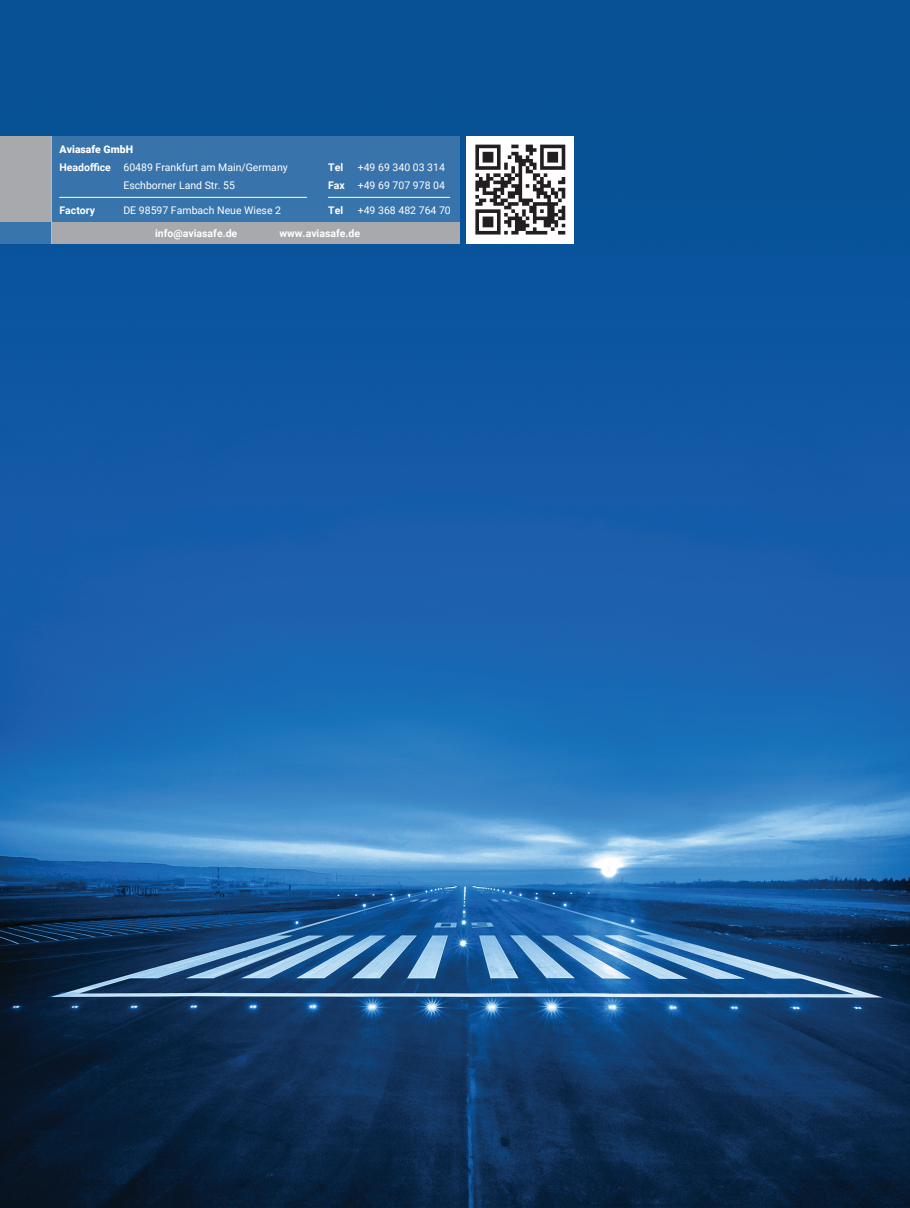
<style>
.page{position:relative;width:910px;height:1208px;background:#fff}
.page>*{position:absolute;margin:0;border:0;box-sizing:border-box;transform-origin:0 0}
.t1{font:10.5px/18px "Roboto";color:#fff}
.t2{font:700 10.5px/18px "Roboto";color:#fff}
.t3{font:900 10.5px "Roboto";color:#fff}
</style>
<div class="page">
<img style="left:0;top:0;width:910px;height:1208px">
<div style="left:0;top:136px;width:51px;height:86px;background:#a8a9ad"></div>
<div style="left:51px;top:136px;width:408px;height:86px;background:#3874ab"></div>
<div style="left:51px;top:222px;width:408px;height:21px;background:#a8a9ad"></div>
<div style="left:0;top:222px;width:51px;height:21px;background:#3875ad"></div>
<div style="left:467px;top:136px;width:107px;height:107px;background:#fff"></div>
<svg style="left:475px;top:145px;width:90px;height:89px"></svg>
<hr style="left:60px;top:197px;width:247px;height:1px;background:#fff">
<hr style="left:328px;top:197px;width:122px;height:1px;background:#fff">
<p class="t3" style="left:60px;top:143px;width:75px">Aviasafe GmbH</p>
<p class="t2" style="left:60px;top:158px;width:53px">Headoffice</p>
<p class="t2" style="left:328px;top:158px;width:18px">Tel<br>Fax</p>
<p class="t1" style="left:358px;top:158px;width:89px">+49 69 340 03 314 +49 69 707 978 04</p>
<p class="t2" style="left:60px;top:201px;width:37px">Factory</p>
<p class="t1" style="left:123px;top:201px;width:159px">DE 98597 Fambach Neue Wiese 2</p>
<p class="t2" style="left:328px;top:201px;width:16px">Tel</p>
<p class="t1" style="left:358px;top:201px;width:95px">+49 368 482 764 70</p>
<p class="t2" style="left:155px;top:224px;width:84px">info@aviasafe.de</p>
<p class="t2" style="left:279px;top:224px;width:82px">www.aviasafe.de</p>
<p class="t1" style="left:123px;top:158px;width:166px">60489 Frankfurt am Main/Germany<br>Eschborner Land Str. 55</p>
</div>
